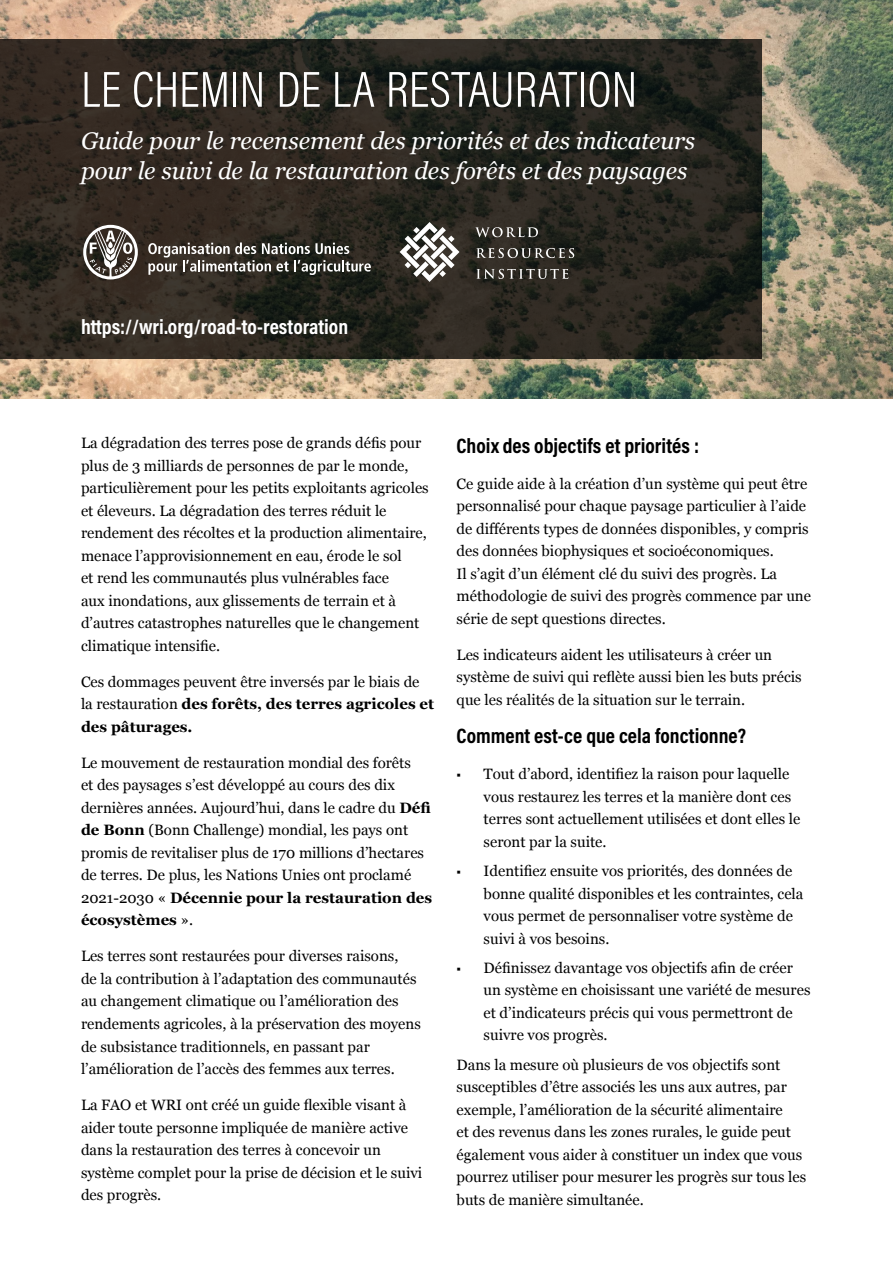
<style>
.page{position:relative;width:893px;height:1263px;background:#fff}
.page>*{position:absolute;margin:0;border:0;box-sizing:border-box;transform-origin:0 0}
.t1{font:300 51px "Acumin Pro Cond";color:#fff}
.t2{font:italic 24px/30px "Georgia";letter-spacing:-.01em;color:#fff}
.t3{font:700 21px "Acumin Pro Cond";color:#000}
.t4{font:700 21px "Acumin Pro Cond";color:#fff}
.t5{font:15px/22.5px "Georgia";color:#000}
.s1{font-weight:700}
.s2{font-family:"Acumin Pro Cond"}
</style>
<div class="page">
<img style="left:0;top:0;width:893px;height:398px">
<svg style="left:0;top:40px;width:762px;height:319px;background:#29261f"></svg>
<svg style="left:83px;top:225px;width:55px;height:54px"></svg>
<svg style="left:148px;top:242px;width:223px;height:33px;background:#5d5a54"></svg>
<svg style="left:400px;top:222px;width:59px;height:60px"></svg>
<svg style="left:475px;top:227px;width:63px;height:10px"></svg>
<svg style="left:476px;top:248px;width:98px;height:10px"></svg>
<svg style="left:476px;top:269px;width:92px;height:10px"></svg>
<h1 class="t1" style="left:81px;top:57px;width:558px">LE CHEMIN DE LA RESTAURATION</h1>
<h2 class="t2" style="left:81px;top:125px;width:616px">Guide pour le recensement des priorités et des indicateurs pour le suivi de la restauration des forêts et des paysages</h2>
<h3 class="t4" style="left:81px;top:313px;width:269px">https://wri.org/road-to-restoration</h3>
<p class="t5" style="left:81px;top:431px;width:349px">La dégradation des terres pose de grands défis pour plus de 3 milliards de personnes de par le monde, particulièrement pour les petits exploitants agricoles et éleveurs. La dégradation des terres réduit le rendement des récoltes et la production alimentaire, menace l’approvisionnement en eau, érode le sol<br>et rend les communautés plus vulnérables face<br>aux inondations, aux glissements de terrain et à d’autres catastrophes naturelles que le changement climatique intensifie.</p>
<p class="t5" style="left:81px;top:670px;width:355px">Ces dommages peuvent être inversés par le biais de la restauration <span class="s1">des forêts, des terres agricoles et des pâturages.</span></p>
<p class="t5" style="left:81px;top:751px;width:353px">Le mouvement de restauration mondial des forêts<br>et des paysages s’est développé au cours des dix dernières années. Aujourd’hui, dans le cadre du <span class="s1">Défi de Bonn</span> (Bonn Challenge) mondial, les pays ont promis de revitaliser plus de 170 millions d’hectares de terres. De plus, les Nations Unies ont proclamé 2021-2030 « <span class="s1">Décennie pour la restauration des écosystèmes</span> ».</p>
<p class="t5" style="left:81px;top:944px;width:341px">Les terres sont restaurées pour diverses raisons,<br>de la contribution à l’adaptation des communautés au changement climatique ou l’amélioration des rendements agricoles, à la préservation des moyens de subsistance traditionnels, en passant par l’amélioration de l’accès des femmes aux terres.</p>
<p class="t5" style="left:81px;top:1093px;width:343px">La FAO et WRI ont créé un guide flexible visant à aider toute personne impliquée de manière active dans la restauration des terres à concevoir un système complet pour la prise de décision et le suivi des progrès.</p>
<h3 class="t3" style="left:457px;top:431px;width:244px">Choix des objectifs et priorités :</h3>
<p class="t5" style="left:457px;top:471px;width:356px">Ce guide aide à la création d’un système qui peut être personnalisé pour chaque paysage particulier à l’aide de différents types de données disponibles, y compris des données biophysiques et socioéconomiques.<br>Il s’agit d’un élément clé du suivi des progrès. La méthodologie de suivi des progrès commence par une série de sept questions directes.</p>
<p class="t5" style="left:457px;top:642px;width:347px">Les indicateurs aident les utilisateurs à créer un système de suivi qui reflète aussi bien les buts précis que les réalités de la situation sur le terrain.</p>
<h3 class="t3" style="left:457px;top:722px;width:291px">Comment est-ce que cela fonctionne?</h3>
<p class="t5" style="left:484px;top:762px;width:318px;text-indent:-27px"><span class="s2">■</span> Tout d’abord, identifiez la raison pour laquelle vous restaurez les terres et la manière dont ces terres sont actuellement utilisées et dont elles le seront par la suite.</p>
<p class="t5" style="left:484px;top:859px;width:321px;text-indent:-27px"><span class="s2">■</span> Identifiez ensuite vos priorités, des données de bonne qualité disponibles et les contraintes, cela vous permet de personnaliser votre système de suivi à vos besoins.</p>
<p class="t5" style="left:484px;top:956px;width:328px;text-indent:-27px"><span class="s2">■</span> Définissez davantage vos objectifs afin de créer un système en choisissant une variété de mesures et d’indicateurs précis qui vous permettront de suivre vos progrès.</p>
<p class="t5" style="left:457px;top:1052px;width:351px">Dans la mesure où plusieurs de vos objectifs sont susceptibles d’être associés les uns aux autres, par exemple, l’amélioration de la sécurité alimentaire<br>et des revenus dans les zones rurales, le guide peut également vous aider à constituer un index que vous pourrez utiliser pour mesurer les progrès sur tous les buts de manière simultanée.</p>
</div>
